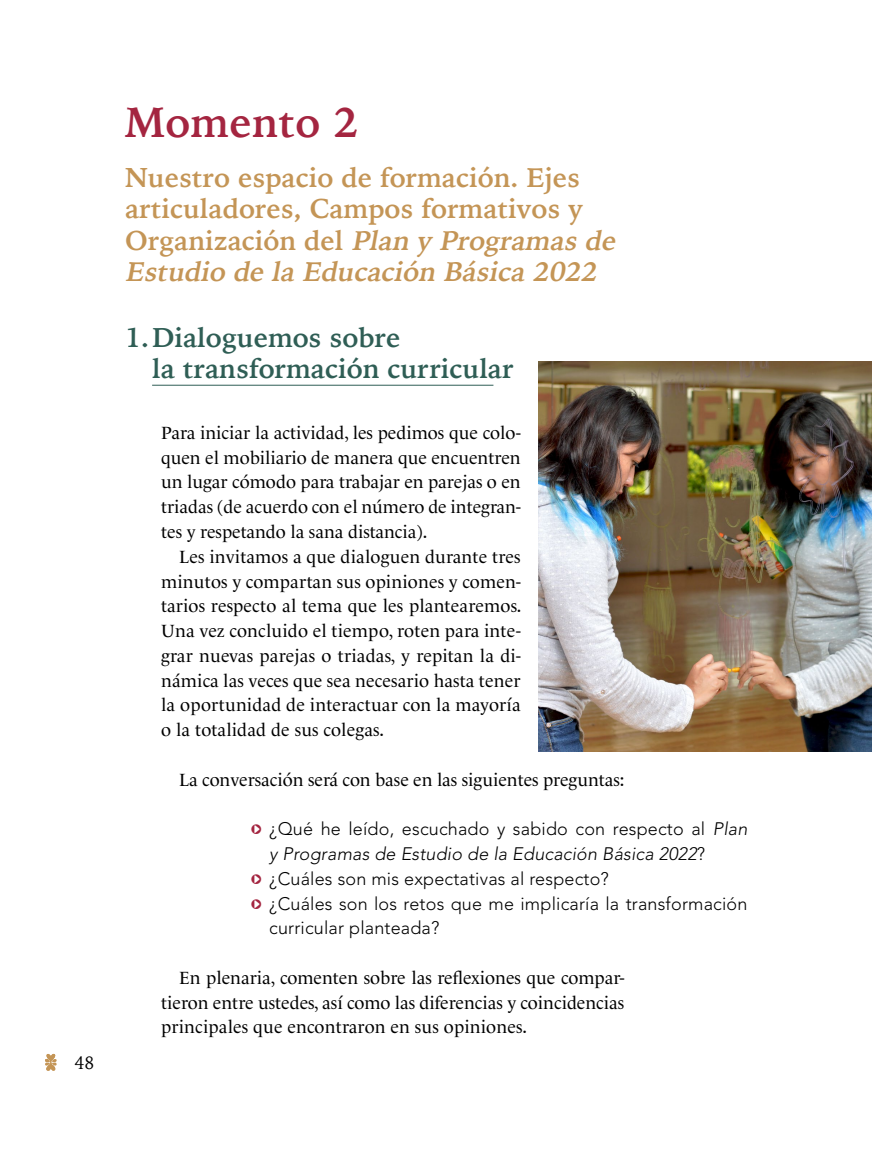
<style>
.page{position:relative;width:872px;height:1149px;background:#fff}
.page>*{position:absolute;margin:0;border:0;box-sizing:border-box;transform-origin:0 0}
.t1{font:700 42px "Iowan Old Style";letter-spacing:.01em;color:#a42540}
.t2{font:700 27px/31.5px "Iowan Old Style";color:#c49556}
.t3{font:700 27px/31.5px "Iowan Old Style";color:#2f5e55}
.t4{font:18px/24.8px "Le Monde Livre";color:#000;text-align:justify}
.t5{font:300 18px "Avenir LT Std";letter-spacing:.01em;color:#000}
.t6{font:italic 300 18px "Avenir LT Std";letter-spacing:.01em;color:#000}
.t7{font:18px "Iowan Old Style";color:#000}
.s1{font-style:italic}
.s2{font-family:"KG Arrows";font-weight:400;color:#a42540}
.s3{font-style:normal}
</style>
<div class="page">
<svg style="left:45px;top:1053px;width:12px;height:17px"></svg>
<hr style="left:152px;top:385px;width:341px;height:1px;background:#2f5e55">
<img style="left:538px;top:361px;width:334px;height:390px">
<p class="t7" style="left:74px;top:1046px;width:22px">48</p>
<h1 class="t1" style="left:125px;top:84px;width:235px">Momento 2</h1>
<h2 class="t2" style="left:125px;top:160px;width:500px">Nuestro espacio de formación. Ejes articuladores, Campos formativos y Organización del <span class="s1">Plan yProgramasde Estudio delaEducación Básica2022</span></h2>
<h2 class="t3" style="left:152px;top:320px;width:363px;text-indent:-27px">1.Dialoguemos sobre<br>la transformación curricular</h2>
<p class="t4" style="left:161px;top:420px;width:361px">Para iniciar la actividad, les pedimos que colo&shy;quen el mobiliario de manera que encuentren un lugar cómodo para trabajar en parejas o en triadas (de acuerdo con el número de integran&shy;tes y respetando la sana distancia).</p>
<p class="t4" style="left:161px;top:544px;width:362px;text-indent:18px">Les invitamos a que dialoguen durante tres minutos y compartan sus opiniones y comen&shy;tarios respecto al tema que les plantearemos.<br>Una vez concluido el tiempo, roten para inte&shy;grar nuevas parejas o triadas, y repitan la di&shy;námica las veces que sea necesario hasta tener la oportunidad de interactuar con la mayoría o la totalidad de sus colegas.</p>
<p class="t4" style="left:179px;top:766px;width:447px">La conversación será con base en las siguientes preguntas:</p>
<p class="t5" style="left:251px;top:818px;width:498px"><span class="s2">y</span> ¿Qué he leído, escuchado y sabido con respecto al <span class="s1">Plan</span></p>
<p class="t6" style="left:269px;top:842px;width:437px">y Programas de Estudio de la Educación Básica 2022<span class="s3">?</span></p>
<p class="t5" style="left:251px;top:867px;width:359px"><span class="s2">y</span> ¿Cuáles son mis expectativas al respecto?</p>
<p class="t5" style="left:251px;top:892px;width:498px"><span class="s2">y</span> ¿Cuáles son los retos que me implicaría la transformación</p>
<p class="t5" style="left:269px;top:917px;width:172px">curricular planteada?</p>
<p class="t4" style="left:161px;top:964px;width:465px;text-indent:18px">En plenaria, comenten sobre las reflexiones que compar&shy;tieron entre ustedes, así como las diferencias y coincidencias principales que encontraron en sus opiniones.</p>
</div>
